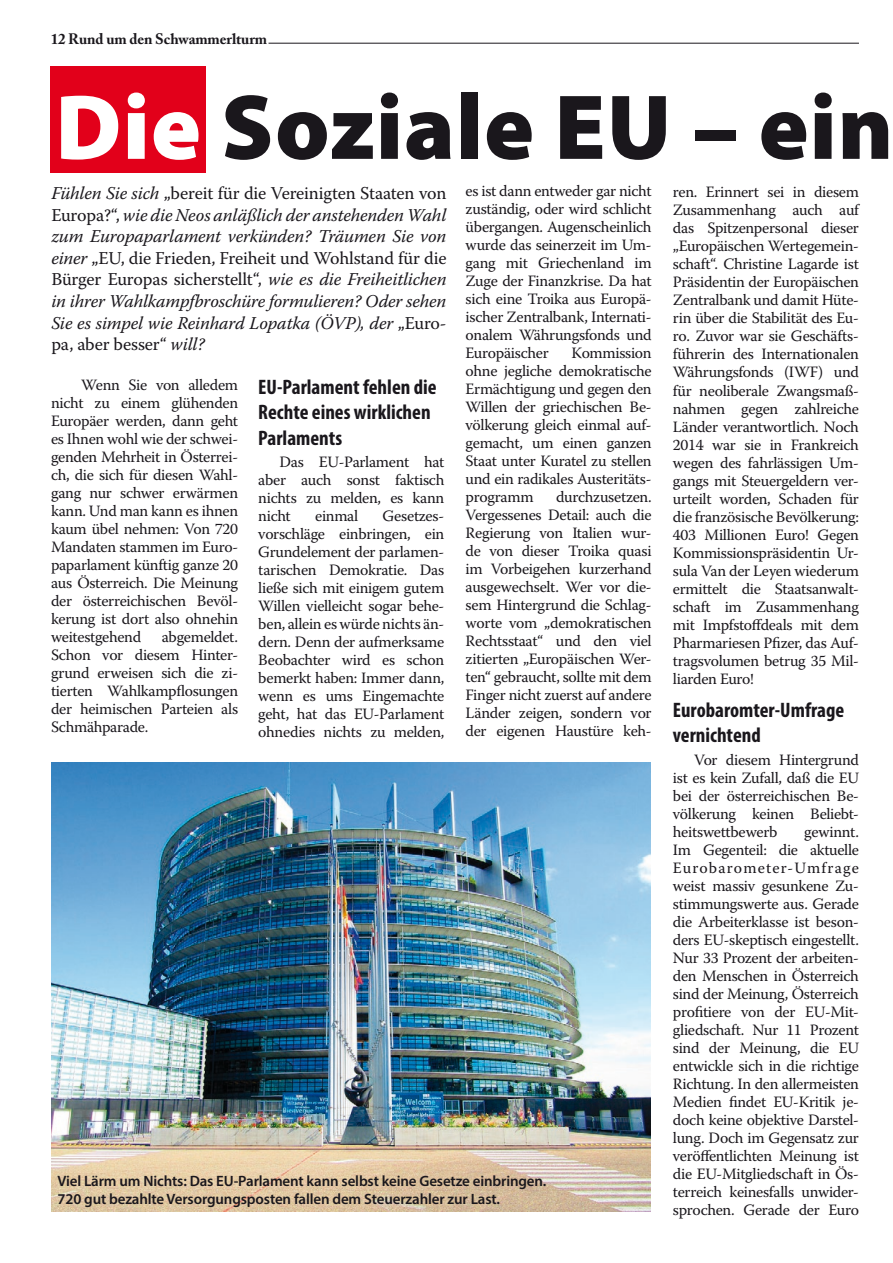
<style>
.page{position:relative;width:893px;height:1263px;background:#fff}
.page>*{position:absolute;margin:0;border:0;box-sizing:border-box;transform-origin:0 0}
.t1{font:900 93px "Myriad Pro";letter-spacing:.01em;color:#1a171c}
.t2{font:700 condensed 21px/25.2px "Myriad Pro";color:#1a171c}
.t3{font:italic 18px/21.6px "Warnock Pro";letter-spacing:-.01em;color:#1a171c;text-align:justify}
.t4{font:15.75px/18px "Warnock Pro";letter-spacing:-.02em;color:#1a171c;text-align:justify}
.t5{font:600 15px/18px "Myriad Pro";letter-spacing:-.01em;color:#1a171c}
.t6{font:700 15px "Adobe Caslon Pro";letter-spacing:-.01em;color:#1a171c}
.s1{color:#fff}
.s2{font-style:normal}
</style>
<div class="page">
<hr style="left:269px;top:43px;width:590px;height:1px;background:#1a171c">
<img style="left:51px;top:762px;width:600px;height:450px">
<div style="left:51px;top:66px;width:155px;height:106px;background:#e2001a"></div>
<p class="t6" style="left:51px;top:30px;width:218px">12 Rund um den Schwammerlturm</p>
<h1 class="t1" style="left:55px;top:65px;width:839px"><span class="s1">Die</span> Soziale EU – ein</h1>
<p class="t3" style="left:51px;top:182px;width:397px">Fühlen Sie sich <span class="s2">„bereit für die Vereinigten Staaten von Europa?“,</span> wie die Neos anläßlich der anstehenden Wahl zum Europaparlament verkünden? Träumen Sie von einer <span class="s2">„EU, die Frieden, Freiheit und Wohlstand für die Bürger Europas sicherstellt“,</span> wie es die Freiheitlichen in ihrer Wahlkampfbroschüre formulieren? Oder sehen Sie es simpel wie Reinhard Lopatka (ÖVP), der <span class="s2">„Euro&shy;pa, aber besser“</span> will?</p>
<p class="t4" style="left:51px;top:376px;width:189px;text-indent:30px">Wenn Sie von alledem nicht zu einem glühenden Europäer werden, dann geht es Ihnen wohl wie der schwei&shy;genden Mehrheit in Österrei&shy;ch, die sich für diesen Wahl&shy;gang nur schwer erwärmen kann. Und man kann es ihnen kaum übel nehmen: Von 720<br>Mandaten stammen im Euro&shy;paparlament künftig ganze 20 aus Österreich. Die Meinung der österreichischen Bevöl&shy;kerung ist dort also ohnehin weitestgehend</p>
<h2 class="t2" style="left:258px;top:374px;width:180px">EU-Parlament fehlen die<br>Rechte eines wirklichen<br>Parlaments</h2>
<p class="t4" style="left:258px;top:452px;width:188px;text-indent:21px">Das EU-Parlament hat aber auch sonst faktisch nichts zu melden, es kann nicht</p>
<p class="t4" style="left:315px;top:506px;width:45px">einmal</p>
<p class="t4" style="left:258px;top:506px;width:188px;text-indent:124px">Gesetzes&shy;vorschläge einbringen, ein Grund element der parlamen&shy;tarischen Demokratie. Das ließe sich mit einigem gutem Willen vielleicht sogar behe&shy;ben, allein es würde nichts än&shy;dern. Denn der aufmerksame Beobachter wird es schon bemerkt haben: Immer dann, wenn es ums Eingemachte geht, hat das EU-Parlament ohnedies nichts zu melden,</p>
<p class="t4" style="left:51px;top:628px;width:189px;text-indent:111px">abgemeldet.<br>Schon vor diesem Hinter&shy;grund erweisen sich die zi&shy;tierten Wahlkampflosungen der heimischen Parteien als Schmähparade.</p>
<p class="t4" style="left:466px;top:182px;width:188px">es ist dann entweder gar nicht zuständig, oder wird schlicht übergangen. Augenscheinlich wurde das seinerzeit im Um&shy;gang mit Griechenland im Zuge der Finanzkrise. Da hat sich eine Troika aus Europä&shy;ischer Zentralbank, Internati&shy;onalem Währungsfonds und Europäischer</p>
<p class="t4" style="left:466px;top:344px;width:188px;text-indent:106px">Kommission ohne jegliche demokratische Ermächtigung und gegen den Willen der griechischen Be&shy;völkerung gleich einmal auf&shy;gemacht, um einen ganzen Staat unter Kuratel zu stellen und ein radikales Austeritäts&shy;programm</p>
<p class="t4" style="left:466px;top:488px;width:188px;text-indent:90px">durchzusetzen.<br>Vergessenes Detail: auch die Regierung von Italien wur&shy;de von dieser Troika quasi im Vorbeigehen kurzerhand ausgewechselt. Wer vor die&shy;sem Hintergrund die Schlag&shy;worte vom „demokratischen Rechtsstaat“ und den viel zitierten „Europäischen Wer&shy;ten“ gebraucht, sollte mit dem Finger nicht zuerst auf andere Länder zeigen, sondern vor der eigenen Haustüre keh-</p>
<p class="t5" style="left:58px;top:1171px;width:490px">Viel Lärm um Nichts: Das EU-Parlament kann selbst keine Gesetze einbringen.<br>720 gut bezahlte Versorgungsposten fallen dem Steuerzahler zur Last.</p>
<p class="t4" style="left:673px;top:183px;width:188px">ren. Erinnert sei in diesem Zusammenhang auch auf das Spitzenpersonal dieser „Europäischen Wertegemein&shy;schaft“. Christine Lagarde ist Präsidentin der Europäischen Zentralbank und damit Hüte&shy;rin über die Stabilität des Eu&shy;ro. Zuvor war sie Geschäfts&shy;führerin des Internationalen Währungsfonds (IWF) und für neoliberale Zwangsmaß&shy;nahmen gegen zahlreiche Länder verantwortlich. Noch 2014 war sie in Frankreich wegen des fahrlässigen Um&shy;gangs mit Steuergeldern ver&shy;urteilt worden, Schaden für die französische Bevölkerung:<br>403 Millionen Euro! Gegen Kommissionspräsidentin Ur&shy;sula Van der Leyen wiederum ermittelt die Staatsanwalt&shy;schaft im Zusammenhang mit Impfstoffdeals mit dem Pharmariesen Pfizer, das Auf&shy;tragsvolumen betrug 35 Mil&shy;liarden Euro!</p>
<h2 class="t2" style="left:673px;top:697px;width:173px">Eurobaromter-Umfrage vernichtend</h2>
<p class="t4" style="left:673px;top:750px;width:188px;text-indent:21px">Vor diesem Hintergrund ist es kein Zufall, daß die EU bei der österreichischen Be&shy;völkerung keinen Beliebt&shy;heitswettbewerb</p>
<p class="t4" style="left:673px;top:822px;width:188px;text-indent:131px">gewinnt.<br>Im Gegenteil: die aktuelle Eurobarometer-Umfrage weist massiv gesunkene Zu&shy;stimmungswerte aus. Gerade die Arbeiterklasse ist beson&shy;ders EU-skeptisch eingestellt.<br>Nur 33 Prozent der arbeiten&shy;den Menschen in Österreich sind der Meinung, Österreich profitiere von der EU-Mit&shy;gliedschaft. Nur 11 Prozent sind der Meinung, die EU entwickle sich in die richtige Richtung. In den allermeisten Medien findet EU-Kritik je&shy;doch keine objektive Darstel&shy;lung. Doch im Gegensatz zur veröffentlichten Meinung ist die EU-Mitgliedschaft in Ös&shy;terreich keinesfalls unwider&shy;sprochen. Gerade der Euro</p>
</div>
